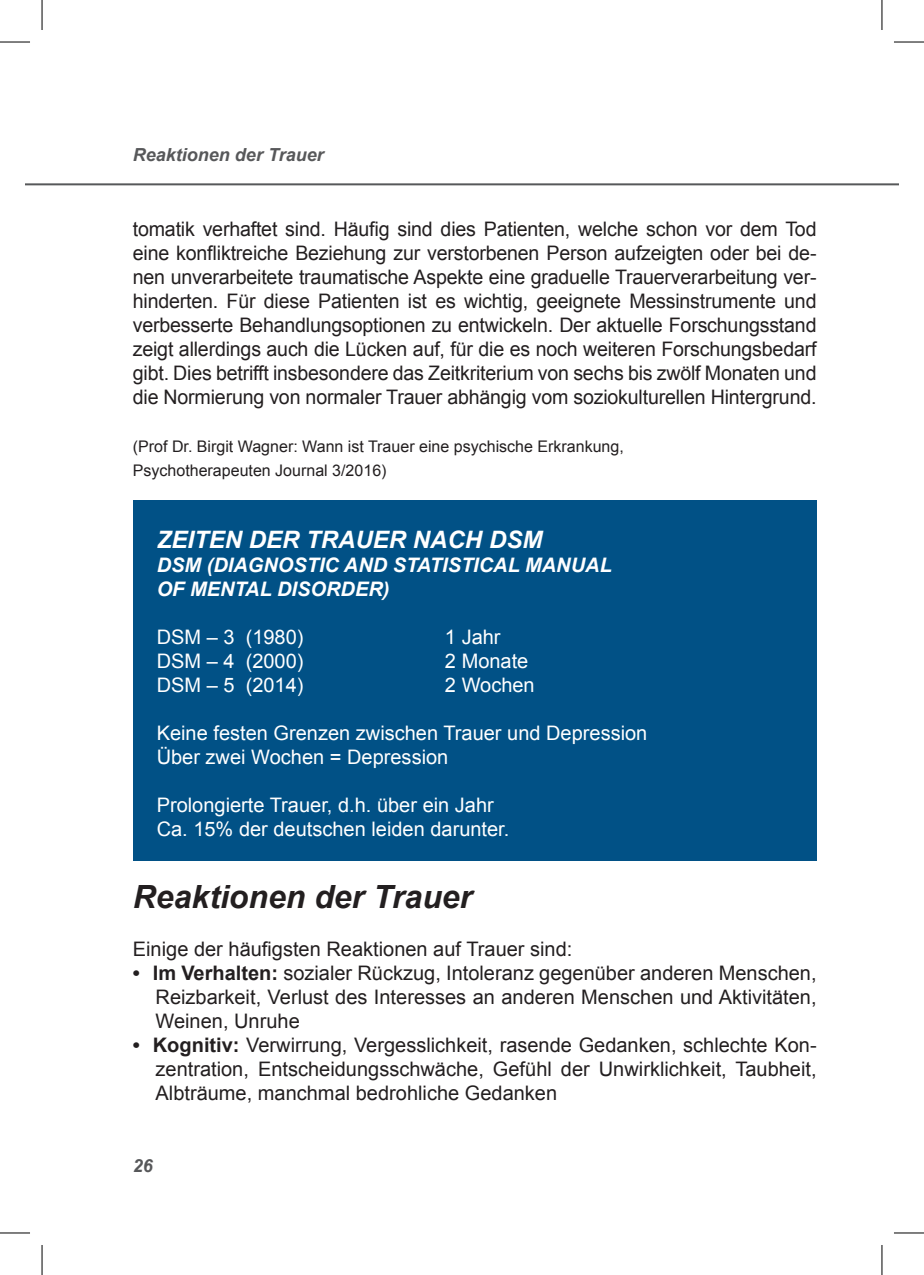
<style>
.page{position:relative;width:924px;height:1275px;background:#fff}
.page>*{position:absolute;margin:0;border:0;box-sizing:border-box;transform-origin:0 0}
.t1{font:italic 700 32px "Arial";color:#231f20}
.t2{font:italic 700 24px "Arial";color:#fff}
.t3{font:20px/24px "Arial";color:#231f20;text-align:justify}
.t4{font:20px/24px "Arial";color:#fff}
.t5{font:italic 700 20px/24px "Arial";color:#fff}
.t6{font:italic 700 18px "Arial";color:#57585a}
.t7{font:16px/24px "Arial";color:#231f20}
.s1{font-weight:700}
</style>
<div class="page">
<hr style="left:25px;top:183px;width:873px;height:2px;background:#57585a">
<div style="left:133px;top:500px;width:683px;height:360px;background:#015186"></div>
<hr style="left:0;top:42px;width:30px;height:1px;background:#000">
<hr style="left:893px;top:42px;width:30px;height:1px;background:#000">
<hr style="left:0;top:1232px;width:30px;height:1px;background:#000">
<hr style="left:893px;top:1232px;width:30px;height:1px;background:#000">
<hr style="left:42px;top:0;width:1px;height:30px;background:#000">
<hr style="left:42px;top:1245px;width:1px;height:30px;background:#000">
<hr style="left:881px;top:0;width:1px;height:30px;background:#000">
<hr style="left:881px;top:1245px;width:1px;height:30px;background:#000">
<p class="t6" style="left:133px;top:143px;width:192px">Reaktionen der Trauer</p>
<p class="t3" style="left:133px;top:217px;width:685px">tomatik verhaftet sind. Häufig sind dies Patienten, welche schon vor dem Tod eine konfliktreiche Beziehung zur verstorbenen Person aufzeigten oder bei de&shy;nen unverarbeitete traumatische Aspekte eine graduelle Trauerverarbeitung ver&shy;hinderten. Für diese Patienten ist es wichtig, geeignete Messinstrumente und verbesserte Behandlungsoptionen zu entwickeln. Der aktuelle Forschungsstand zeigt allerdings auch die Lücken auf, für die es noch weiteren Forschungsbedarf gibt. Dies betrifft insbesondere das Zeitkriterium von sechs bis zwölf Monaten und die Normierung von normaler Trauer abhängig vom soziokulturellen Hintergrund.</p>
<p class="t7" style="left:133px;top:435px;width:492px">(Prof Dr. Birgit Wagner: Wann ist Trauer eine psychische Erkrankung,<br>Psychotherapeuten Journal 3/2016)</p>
<p class="t2" style="left:157px;top:524px;width:387px">ZEITEN DER TRAUER NACH DSM</p>
<p class="t5" style="left:157px;top:554px;width:456px">DSM (DIAGNOSTIC AND STATISTICAL MANUAL<br>OF MENTAL DISORDER)</p>
<p class="t4" style="left:157px;top:625px;width:148px">DSM – 3 (1980)</p>
<p class="t4" style="left:445px;top:625px;width:57px">1 Jahr</p>
<p class="t4" style="left:157px;top:649px;width:148px">DSM – 4 (2000)</p>
<p class="t4" style="left:445px;top:649px;width:85px">2 Monate</p>
<p class="t4" style="left:157px;top:673px;width:148px">DSM – 5 (2014)</p>
<p class="t4" style="left:445px;top:673px;width:91px">2 Wochen</p>
<p class="t4" style="left:157px;top:721px;width:492px">Keine festen Grenzen zwischen Trauer und Depression<br>Über zwei Wochen = Depression</p>
<p class="t4" style="left:157px;top:793px;width:354px">Prolongierte Trauer, d.h. über ein Jahr<br>Ca. 15% der deutschen leiden darunter.</p>
<h1 class="t1" style="left:133px;top:876px;width:341px">Reaktionen der Trauer</h1>
<p class="t3" style="left:133px;top:937px;width:441px">Einige der häufigsten Reaktionen auf Trauer sind:</p>
<p class="t3" style="left:155px;top:961px;width:662px;text-indent:-23px"><span class="s1">• Im Verhalten:</span> sozialer Rückzug, Intoleranz gegenüber anderen Menschen, Reizbarkeit, Verlust des Interesses an anderen Menschen und Aktivitäten, Weinen, Unruhe</p>
<p class="t3" style="left:155px;top:1033px;width:662px;text-indent:-23px"><span class="s1">• Kognitiv:</span> Verwirrung, Vergesslichkeit, rasende Gedanken, schlechte Kon&shy;zentration, Entscheidungsschwäche, Gefühl der Unwirklichkeit, Taubheit, Albträume, manchmal bedrohliche Gedanken</p>
<p class="t6" style="left:133px;top:1154px;width:22px">26</p>
</div>
